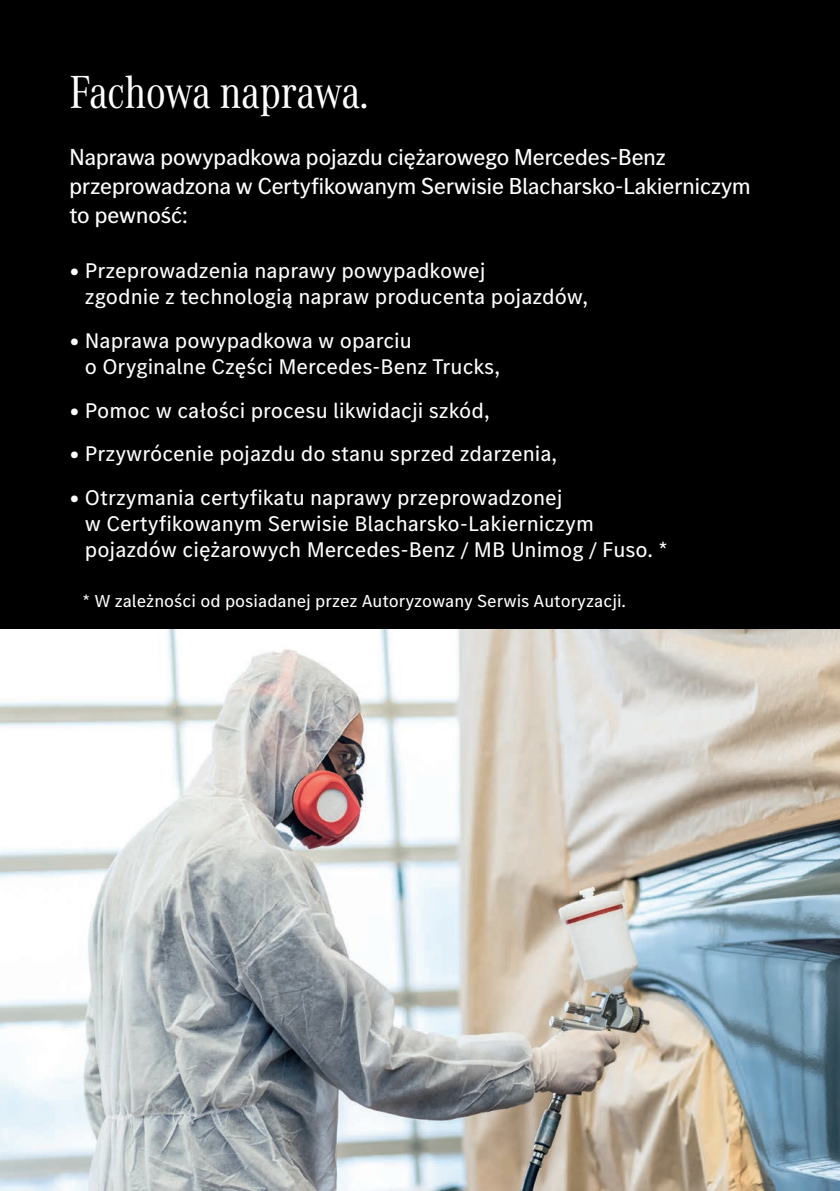
<style>
.page{position:relative;width:840px;height:1191px;background:#fff}
.page>*{position:absolute;margin:0;border:0;box-sizing:border-box;transform-origin:0 0}
.t1{font:48px "MB Corpo A Title Cond";letter-spacing:-.005em;color:#fff}
.t2{font:24px/28.8px "MB Corpo S Title";color:#fff}
.t3{font:22px/26.4px "MB Corpo S Text";color:#fff}
.t4{font:18px "MB Corpo S Text";color:#fff}
</style>
<div class="page">
<div style="left:0;top:0;width:839px;height:1191px;background:#000"></div>
<img style="left:0;top:629px;width:839px;height:562px">
<h1 class="t1" style="left:69px;top:60px;width:300px">Fachowa naprawa.</h1>
<p class="t2" style="left:69px;top:141px;width:682px">Naprawa powypadkowa pojazdu ciężarowego Mercedes-Benz przeprowadzona w Certyfikowanym Serwisie Blacharsko-Lakierniczym to pewność:</p>
<p class="t3" style="left:85px;top:257px;width:504px;text-indent:-15px">• Przeprowadzenia naprawy powypadkowej<br>zgodnie z technologią napraw producenta pojazdów,</p>
<p class="t3" style="left:85px;top:326px;width:416px;text-indent:-15px">• Naprawa powypadkowa w oparciu<br>o Oryginalne Części Mercedes-Benz Trucks,</p>
<p class="t3" style="left:69px;top:396px;width:421px">• Pomoc w całości procesu likwidacji szkód,</p>
<p class="t3" style="left:69px;top:440px;width:489px">• Przywrócenie pojazdu do stanu sprzed zdarzenia,</p>
<p class="t3" style="left:85px;top:483px;width:584px;text-indent:-15px">• Otrzymania certyfikatu naprawy przeprowadzonej<br>w Certyfikowanym Serwisie Blacharsko-Lakierniczym pojazdów ciężarowych Mercedes-Benz / MB Unimog / Fuso. *</p>
<p class="t4" style="left:82px;top:589px;width:544px">* W zależności od posiadanej przez Autoryzowany Serwis Autoryzacji.</p>
</div>
